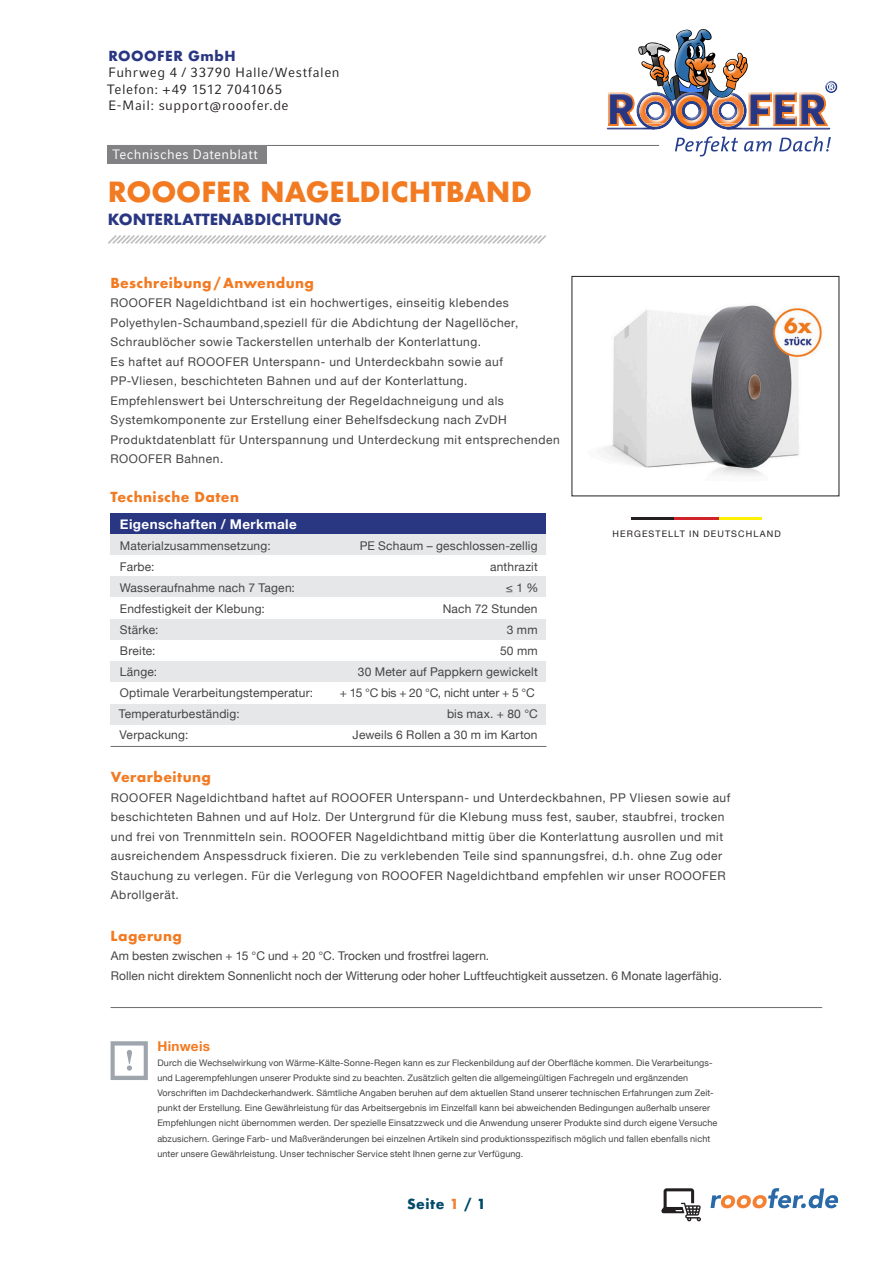
<style>
.page{position:relative;width:893px;height:1263px;background:#fff}
.page>*{position:absolute;margin:0;border:0;box-sizing:border-box;transform-origin:0 0}
.t1{font:700 27px "Futura";color:#f27a21}
.t2{font:700 15px "Futura";color:#293682}
.t3{font:13.5px/16.2px "Compatil Fact LT Pro";letter-spacing:.04em;color:#231f20}
.Subhead2{font:700 13.5px "Futura";letter-spacing:.03em;color:#f27a21}
.t4{font:700 13.5px "Helvetica Neue";letter-spacing:.03em;color:#fff}
.t5{font:13.5px "Compatil Fact LT Com";letter-spacing:.02em;color:#fff}
.t6{font:700 13.5px "Futura";letter-spacing:.04em;color:#293682}
.t7{font:700 13.5px "Futura";letter-spacing:.04em;color:#004a6a}
.t8{font:700 13.5px "Helvetica Neue";letter-spacing:.025em;color:#f27a21}
.Fließtext{font:12px "Helvetica Neue";letter-spacing:.045em;color:#444}
.Fließtext-2{font:12px "Helvetica Neue";letter-spacing:.015em;color:#444}
.Fließtext-3{font:12px "Helvetica Neue";letter-spacing:.005em;color:#444}
.Fließtext-4{font:12px "Helvetica Neue";letter-spacing:-.01em;color:#444}
.t9{font:9px/15px "Helvetica Neue";letter-spacing:.015em;color:#444}
.t10{font:9px "Helvetica Neue";letter-spacing:.12em;color:#231f20}
.s1{color:#f48032}
</style>
<div class="page">
<hr style="left:108px;top:145px;width:551px;height:1px;background:#6c6d70">
<svg style="left:675px;top:136px;width:156px;height:20px"></svg>
<svg style="left:606px;top:29px;width:231px;height:101px"></svg>
<svg style="left:675px;top:94px;width:33px;height:29px"></svg>
<div style="left:108px;top:146px;width:159px;height:18px;background:#828285"></div>
<svg style="left:710px;top:1188px;width:128px;height:20px"></svg>
<svg style="left:661px;top:1188px;width:40px;height:33px"></svg>
<svg style="left:108px;top:235px;width:438px;height:9px"></svg>
<img style="left:603px;top:305px;width:219px;height:171px">
<hr style="left:632px;top:517px;width:42px;height:3px;background:#231f20">
<hr style="left:674px;top:517px;width:45px;height:3px;background:#d1232a">
<hr style="left:719px;top:517px;width:43px;height:3px;background:#fff101">
<svg style="left:111px;top:1041px;width:37px;height:39px"></svg>
<hr style="left:111px;top:1007px;width:711px;height:1px;background:#6c6d70">
<div style="left:111px;top:704px;width:435px;height:21px;background:#e6e7e9"></div>
<div style="left:111px;top:513px;width:435px;height:21px;background:#293682"></div>
<div style="left:111px;top:534px;width:435px;height:21px;background:#e6e7e9"></div>
<div style="left:111px;top:619px;width:435px;height:21px;background:#e6e7e9"></div>
<div style="left:111px;top:576px;width:435px;height:21px;background:#e6e7e9"></div>
<div style="left:111px;top:661px;width:435px;height:21px;background:#e6e7e9"></div>
<hr style="left:111px;top:746px;width:435px;height:1px;background:#6c6d70">
<p class="t6" style="left:108px;top:46px;width:129px">ROOOFER GmbH</p>
<p class="t3" style="left:107px;top:65px;width:234px">Fuhrweg 4 / 33790 Halle/Westfalen<br>Telefon: +49 1512 7041065<br>E-Mail: support@rooofer.de</p>
<p class="t5" style="left:112px;top:146px;width:147px">Technisches Datenblatt</p>
<p class="t1" style="left:108px;top:172px;width:426px">ROOOFER NAGELDICHTBAND</p>
<p class="t2" style="left:108px;top:208px;width:235px">KONTERLATTENABDICHTUNG</p>
<p class="Subhead2" style="left:111px;top:273px;width:205px">Beschreibung/ Anwendung</p>
<p class="Fließtext" style="left:111px;top:294px;width:400px">ROOOFER Nageldichtband ist ein hochwertiges, einseitig klebendes</p>
<p class="Fließtext" style="left:111px;top:314px;width:409px">Polyethylen-Schaumband,speziell für die Abdichtung der Nagellöcher,</p>
<p class="Fließtext" style="left:111px;top:333px;width:372px">Schraublöcher sowie Tackerstellen unterhalb der Konterlattung.</p>
<p class="Fließtext" style="left:111px;top:353px;width:394px">Es haftet auf ROOOFER Unterspann- und Unterdeckbahn sowie auf</p>
<p class="Fließtext" style="left:111px;top:372px;width:359px">PP-Vliesen, beschichteten Bahnen und auf der Konterlattung.</p>
<p class="Fließtext" style="left:111px;top:392px;width:395px">Empfehlenswert bei Unterschreitung der Regeldachneigung und als</p>
<p class="Fließtext" style="left:111px;top:411px;width:398px">Systemkomponente zur Erstellung einer Behelfsdeckung nach ZvDH</p>
<p class="Fließtext" style="left:111px;top:431px;width:451px">Produktdatenblatt für Unterspannung und Unterdeckung mit entsprechenden</p>
<p class="Fließtext" style="left:111px;top:450px;width:114px">ROOOFER Bahnen.</p>
<p class="Subhead2" style="left:111px;top:487px;width:130px">Technische Daten</p>
<p class="t4" style="left:120px;top:513px;width:178px">Eigenschaften / Merkmale</p>
<p class="Fließtext-2" style="left:120px;top:537px;width:152px">Materialzusammensetzung:</p>
<p class="Fließtext-2" style="left:360px;top:537px;width:179px">PE Schaum – geschlossen-zellig</p>
<p class="Fließtext" style="left:120px;top:558px;width:36px">Farbe:</p>
<p class="Fließtext-2" style="left:490px;top:558px;width:49px">anthrazit</p>
<p class="Fließtext-2" style="left:120px;top:579px;width:177px">Wasseraufnahme nach 7 Tagen:</p>
<p class="Fließtext" style="left:506px;top:579px;width:34px">≤ 1 %</p>
<p class="Fließtext-2" style="left:120px;top:600px;width:146px">Endfestigkeit der Klebung:</p>
<p class="Fließtext-2" style="left:443px;top:600px;width:96px">Nach 72 Stunden</p>
<p class="Fließtext" style="left:120px;top:621px;width:40px">Stärke:</p>
<p class="Fließtext" style="left:507px;top:621px;width:32px">3 mm</p>
<p class="Fließtext" style="left:120px;top:642px;width:37px">Breite:</p>
<p class="Fließtext" style="left:500px;top:642px;width:39px">50 mm</p>
<p class="Fließtext" style="left:120px;top:663px;width:39px">Länge:</p>
<p class="Fließtext-2" style="left:358px;top:663px;width:182px">30 Meter auf Pappkern gewickelt</p>
<p class="Fließtext-2" style="left:120px;top:684px;width:195px">Optimale Verarbeitungstemperatur:</p>
<p class="Fließtext-4" style="left:340px;top:684px;width:196px">+ 15 °C bis + 20 °C, nicht unter + 5 °C</p>
<p class="Fließtext-2" style="left:119px;top:705px;width:123px">Temperaturbeständig:</p>
<p class="Fließtext" style="left:447px;top:705px;width:92px">bis max. + 80 °C</p>
<p class="Fließtext-2" style="left:120px;top:726px;width:70px">Verpackung:</p>
<p class="Fließtext-2" style="left:353px;top:726px;width:187px">Jeweils 6 Rollen a 30 m im Karton</p>
<p class="Subhead2" style="left:111px;top:767px;width:102px">Verarbeitung</p>
<p class="t10" style="left:613px;top:527px;width:170px">HERGESTELLT IN DEUTSCHLAND</p>
<p class="Fließtext" style="left:111px;top:789px;width:621px">ROOOFER Nageldichtband haftet auf ROOOFER Unterspann- und Unterdeckbahnen, PP Vliesen sowie auf</p>
<p class="Fließtext" style="left:111px;top:808px;width:615px">beschichteten Bahnen und auf Holz. Der Untergrund für die Klebung muss fest, sauber, staubfrei, trocken</p>
<p class="Fließtext" style="left:111px;top:828px;width:614px">und frei von Trennmitteln sein. ROOOFER Nageldichtband mittig über die Konterlattung ausrollen und mit</p>
<p class="Fließtext" style="left:111px;top:847px;width:613px">ausreichendem Anspessdruck fixieren. Die zu verklebenden Teile sind spannungsfrei, d.h. ohne Zug oder</p>
<p class="Fließtext" style="left:111px;top:867px;width:616px">Stauchung zu verlegen. Für die Verlegung von ROOOFER Nageldichtband empfehlen wir unser ROOOFER</p>
<p class="Fließtext" style="left:111px;top:886px;width:70px">Abrollgerät.</p>
<p class="Subhead2" style="left:111px;top:926px;width:73px">Lagerung</p>
<p class="Fließtext-3" style="left:111px;top:947px;width:380px">Am besten zwischen + 15 °C und + 20 °C. Trocken und frostfrei lagern.</p>
<p class="Fließtext-3" style="left:111px;top:967px;width:613px">Rollen nicht direktem Sonnenlicht noch der Witterung oder hoher Luftfeuchtigkeit aussetzen. 6 Monate lagerfähig.</p>
<p class="t8" style="left:157px;top:1036px;width:54px">Hinweis</p>
<p class="t9" style="left:157px;top:1056px;width:562px">Durch die Wechselwirkung von Wärme-Kälte-Sonne-Regen kann es zur Fleckenbildung auf der Oberfläche kommen. Die Verarbeitungs&shy;und Lagerempfehlungen unserer Produkte sind zu beachten. Zusätzlich gelten die allgemeingültigen Fachregeln und ergänzenden Vorschriften im Dachdeckerhandwerk. Sämtliche Angaben beruhen auf dem aktuellen Stand unserer technischen Erfahrungen zum Zeit&shy;punkt der Erstellung. Eine Gewährleistung für das Arbeitsergebnis im Einzelfall kann bei abweichenden Bedingungen außerhalb unserer Empfehlungen nicht übernommen werden. Der spezielle Einsatzzweck und die Anwendung unserer Produkte sind durch eigene Versuche abzusichern. Geringe Farb- und Maßveränderungen bei einzelnen Artikeln sind produktionsspezifisch möglich und fallen ebenfalls nicht unter unsere Gewährleistung. Unser technischer Service steht Ihnen gerne zur Verfügung.</p>
<p class="t7" style="left:407px;top:1194px;width:80px">Seite <span class="s1">1</span> / 1</p>
</div>
